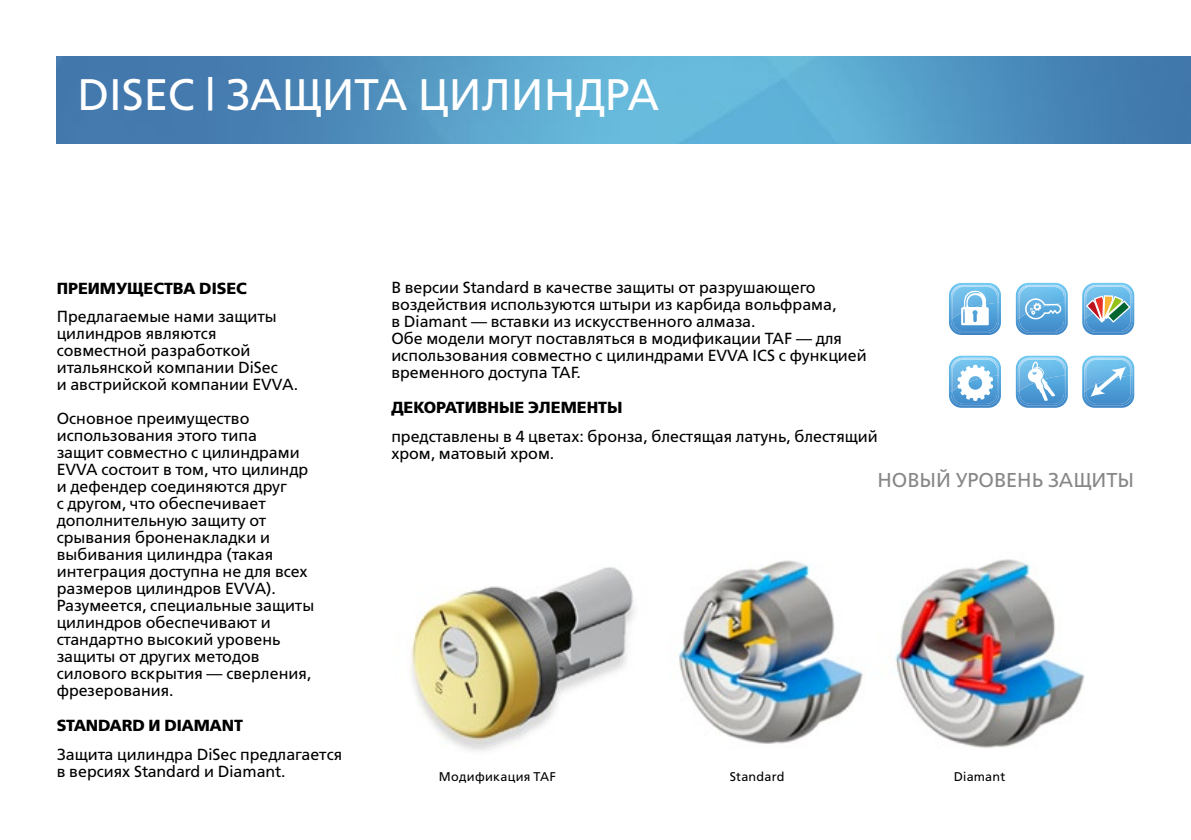
<style>
.page{position:relative;width:1191px;height:840px;background:#fff}
.page>*{position:absolute;margin:0;border:0;box-sizing:border-box;transform-origin:0 0}
.t1{font:44px "Free Set C";color:#fff}
.t2{font:20px "Free Set C";color:#868786}
.t3{font:16px/17px "Free Set C";color:#000}
.t4{font:16px "Free Set Bold C";color:#000}
.t5{font:12.6px "Free Set C";letter-spacing:.02em;color:#000}
</style>
<div class="page">
<img style="left:57px;top:57px;width:1134px;height:86px">
<img style="left:411px;top:559px;width:674px;height:192px">
<svg style="left:1015px;top:355px;width:52px;height:52px;background:#81bce5"></svg>
<svg style="left:1015px;top:283px;width:52px;height:51px;background:#74b6e2"></svg>
<svg style="left:1082px;top:283px;width:52px;height:52px;background:#84afc5"></svg>
<svg style="left:949px;top:355px;width:52px;height:52px"></svg>
<svg style="left:1082px;top:355px;width:52px;height:52px;background:#78b8e3"></svg>
<svg style="left:949px;top:283px;width:52px;height:52px"></svg>
<h1 class="t1" style="left:77px;top:71px;width:583px">DISEC | ЗАЩИТА ЦИЛИНДРА</h1>
<p class="t4" style="left:57px;top:279px;width:192px">ПРЕИМУЩЕСТВА DISEC</p>
<p class="t3" style="left:57px;top:308px;width:243px">Предлагаемые нами защиты цилиндров являются совместной разработкой итальянской компании DiSec<br>и австрийской компании EVVA.</p>
<p class="t3" style="left:57px;top:410px;width:259px">Основное преимущество использования этого типа<br>защит совместно с цилиндрами<br>EVVA состоит в том, что цилиндр и дефендер соединяются друг<br>с другом, что обеспечивает дополнительную защиту от срывания броненакладки и выбивания цилиндра (такая интеграция доступна не для всех размеров цилиндров EVVA).<br>Разумеется, специальные защиты цилиндров обеспечивают и стандартно высокий уровень защиты от других методов силового вскрытия — сверления, фрезерования.</p>
<p class="t4" style="left:57px;top:716px;width:188px">STANDARD И DIAMANT</p>
<p class="t3" style="left:57px;top:745px;width:287px">Защита цилиндра DiSec предлагается в версиях Standard и Diamant.</p>
<p class="t3" style="left:391px;top:279px;width:477px">В версии Standard в качестве защиты от разрушающего воздействия используются штыри из карбида вольфрама,<br>в Diamant — вставки из искусственного алмаза.<br>Обе модели могут поставляться в модификации TAF — для использования совместно с цилиндрами EVVA ICS с функцией временного доступа TAF.</p>
<p class="t4" style="left:391px;top:398px;width:233px">ДЕКОРАТИВНЫЕ ЭЛЕМЕНТЫ</p>
<p class="t3" style="left:391px;top:427px;width:488px">представлены в 4 цветах: бронза, блестящая латунь, блестящий хром, матовый хром.</p>
<p class="t2" style="left:877px;top:469px;width:258px">НОВЫЙ УРОВЕНЬ ЗАЩИТЫ</p>
<p class="t5" style="left:439px;top:769px;width:118px">Модификация TAF</p>
<p class="t5" style="left:730px;top:769px;width:56px">Standard</p>
<p class="t5" style="left:953px;top:769px;width:53px">Diamant</p>
</div>
